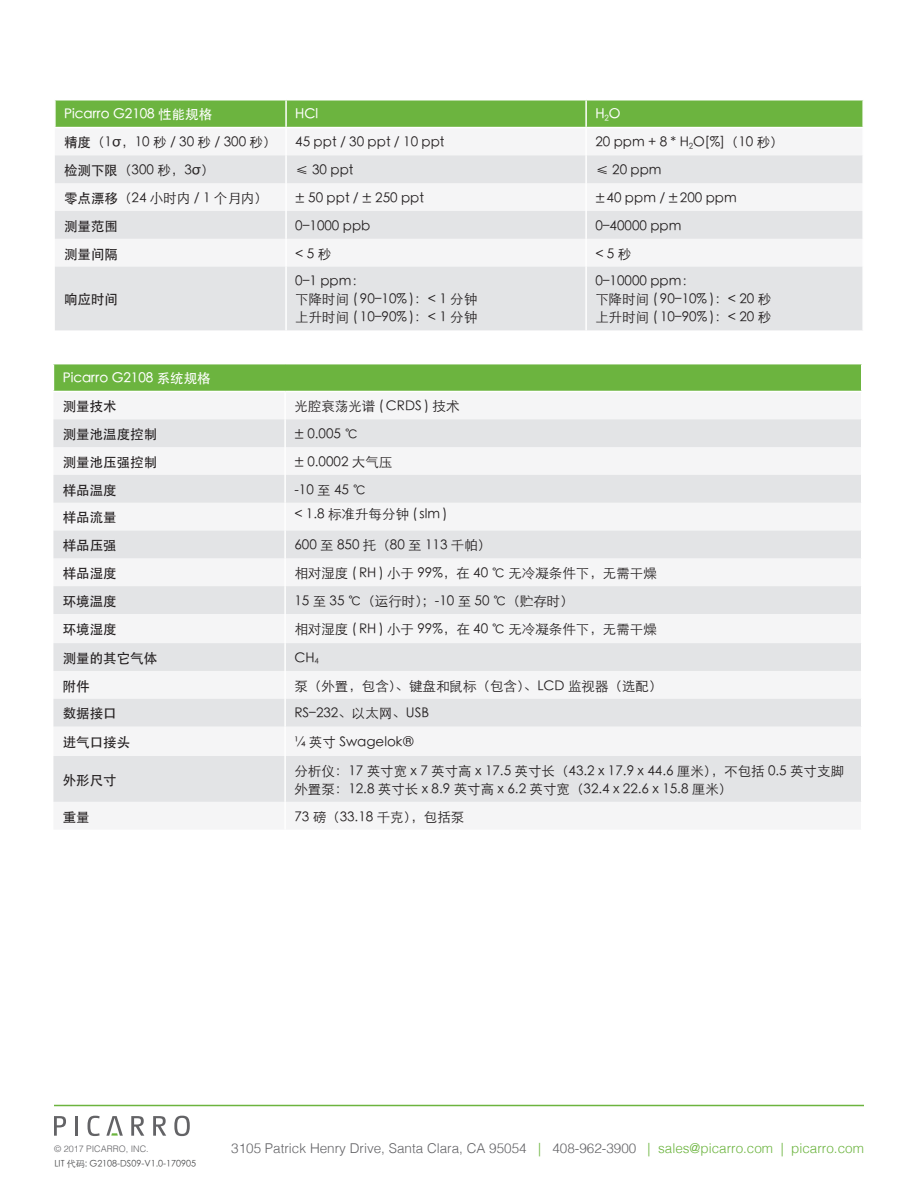
<style>
.page{position:relative;width:918px;height:1188px;background:#fff}
.page>*{position:absolute;margin:0;border:0;box-sizing:border-box;transform-origin:0 0}
.t1{font:300 13.5px/18px "ST Heiti SC";color:#231f20}
.t2{font:300 13.5px "Helvetica";color:#636366}
.t3{font:500 13.5px "ST Heiti SC";color:#231f20}
.t4{font:500 13.5px "ST Heiti SC";color:#fff}
.t5{font:300 9px "ST Heiti SC";color:#4b4c4d}
.t6{font:300 9px "Helvetica";color:#636366}
.s1{font-weight:500}
.s2{color:#6cb43f}
</style>
<div class="page">
<hr style="left:54px;top:1105px;width:810px;height:1px;background:#6cb43f">
<svg style="left:54px;top:1116px;width:12px;height:20px"></svg>
<hr style="left:75px;top:1116px;width:3px;height:20px;background:#636366">
<svg style="left:88px;top:1116px;width:12px;height:20px"></svg>
<svg style="left:131px;top:1116px;width:13px;height:20px"></svg>
<svg style="left:153px;top:1116px;width:13px;height:20px"></svg>
<svg style="left:174px;top:1116px;width:16px;height:20px"></svg>
<svg style="left:106px;top:1116px;width:17px;height:20px"></svg>
<div style="left:53px;top:364px;width:809px;height:28px;background:#6cb43f"></div>
<svg style="left:53px;top:419px;width:808px;height:383px;fill:#e3e4e6"></svg>
<hr style="left:284px;top:419px;width:2px;height:28px;background:#fff">
<hr style="left:284px;top:447px;width:2px;height:28px;background:#fff">
<hr style="left:284px;top:475px;width:2px;height:28px;background:#fff">
<hr style="left:284px;top:503px;width:2px;height:28px;background:#fff">
<svg style="left:861px;top:364px;width:1px;height:27px"></svg>
<hr style="left:284px;top:531px;width:2px;height:27px;background:#fff">
<hr style="left:284px;top:558px;width:2px;height:28px;background:#fff">
<hr style="left:284px;top:586px;width:2px;height:28px;background:#fff">
<hr style="left:284px;top:614px;width:2px;height:29px;background:#fff">
<hr style="left:284px;top:643px;width:2px;height:28px;background:#fff">
<hr style="left:284px;top:671px;width:2px;height:28px;background:#fff">
<hr style="left:284px;top:699px;width:2px;height:28px;background:#fff">
<hr style="left:284px;top:727px;width:2px;height:29px;background:#fff">
<hr style="left:284px;top:756px;width:2px;height:46px;background:#fff">
<svg style="left:53px;top:364px;width:1px;height:27px"></svg>
<hr style="left:53px;top:391px;width:232px;height:1px;background:#fff">
<hr style="left:285px;top:391px;width:578px;height:1px;background:#fff">
<svg style="left:56px;top:100px;width:806px;height:27px;background:#6fb543"></svg>
<svg style="left:55px;top:155px;width:807px;height:175px;fill:#e3e4e6"></svg>
<hr style="left:285px;top:155px;width:2px;height:28px;background:#fff">
<hr style="left:585px;top:155px;width:2px;height:28px;background:#fff">
<hr style="left:285px;top:183px;width:2px;height:28px;background:#fff">
<hr style="left:585px;top:183px;width:2px;height:28px;background:#fff">
<hr style="left:285px;top:211px;width:2px;height:28px;background:#fff">
<hr style="left:585px;top:211px;width:2px;height:28px;background:#fff">
<hr style="left:285px;top:239px;width:2px;height:28px;background:#fff">
<hr style="left:585px;top:239px;width:2px;height:28px;background:#fff">
<hr style="left:285px;top:267px;width:2px;height:63px;background:#fff">
<hr style="left:585px;top:267px;width:2px;height:63px;background:#fff">
<hr style="left:285px;top:100px;width:2px;height:27px;background:#fff">
<hr style="left:585px;top:100px;width:2px;height:27px;background:#fff">
<p class="t4" style="left:64px;top:107px;width:150px">Picarro G2108 性能规格</p>
<p class="t4" style="left:295px;top:107px;width:24px">HCl</p>
<p class="t4" style="left:595px;top:107px;width:27px">H<sub>2</sub>O</p>
<p class="t1" style="left:64px;top:132px;width:214px"><span class="s1">精度</span>（1σ，10 秒 / 30 秒 / 300 秒）</p>
<p class="t1" style="left:295px;top:132px;width:151px">45 ppt / 30 ppt / 10 ppt</p>
<p class="t1" style="left:595px;top:132px;width:190px">20 ppm + 8 * H<sub>2</sub>O[%]（10 秒）</p>
<p class="t1" style="left:64px;top:160px;width:152px"><span class="s1">检测下限</span>（300 秒，3σ）</p>
<p class="t1" style="left:295px;top:160px;width:60px">≤ 30 ppt</p>
<p class="t1" style="left:595px;top:160px;width:68px">≤ 20 ppm</p>
<p class="t1" style="left:64px;top:188px;width:205px"><span class="s1">零点漂移</span>（24 小时内 / 1 个月内）</p>
<p class="t1" style="left:295px;top:188px;width:130px">± 50 ppt / ± 250 ppt</p>
<p class="t1" style="left:595px;top:188px;width:143px">±40 ppm / ±200 ppm</p>
<p class="t3" style="left:64px;top:218px;width:55px">测量范围</p>
<p class="t1" style="left:295px;top:215px;width:77px">0–1000 ppb</p>
<p class="t1" style="left:595px;top:215px;width:88px">0–40000 ppm</p>
<p class="t3" style="left:64px;top:246px;width:55px">测量间隔</p>
<p class="t1" style="left:295px;top:243px;width:37px">&lt; 5 秒</p>
<p class="t1" style="left:595px;top:243px;width:37px">&lt; 5 秒</p>
<p class="t3" style="left:64px;top:292px;width:55px">响应时间</p>
<p class="t1" style="left:295px;top:271px;width:183px">0–1 ppm：<br>下降时间 ( 90–10% )：&lt; 1 分钟上升时间 ( 10–90% )：&lt; 1 分钟</p>
<p class="t1" style="left:595px;top:271px;width:177px">0–10000 ppm：<br>下降时间 ( 90–10% )：&lt; 20 秒上升时间 ( 10–90% )：&lt; 20 秒</p>
<p class="t4" style="left:63px;top:371px;width:150px">Picarro G2108 系统规格</p>
<p class="t3" style="left:63px;top:399px;width:55px">测量技术</p>
<p class="t1" style="left:294px;top:396px;width:167px">光腔衰荡光谱 ( CRDS ) 技术</p>
<p class="t3" style="left:63px;top:427px;width:96px">测量池温度控制</p>
<p class="t1" style="left:294px;top:424px;width:65px">± 0.005 ℃</p>
<p class="t3" style="left:63px;top:455px;width:96px">测量池压强控制</p>
<p class="t1" style="left:294px;top:452px;width:99px">± 0.0002 大气压</p>
<p class="t3" style="left:63px;top:482px;width:55px">样品温度</p>
<p class="t1" style="left:294px;top:479px;width:73px">-10 至 45 ℃</p>
<p class="t3" style="left:63px;top:510px;width:55px">样品流量</p>
<p class="t1" style="left:294px;top:504px;width:155px">&lt; 1.8 标准升每分钟 ( slm )</p>
<p class="t3" style="left:63px;top:538px;width:56px">样品压强</p>
<p class="t1" style="left:294px;top:535px;width:199px">600 至 850 托（80 至 113 千帕）</p>
<p class="t3" style="left:63px;top:566px;width:56px">样品湿度</p>
<p class="t1" style="left:294px;top:563px;width:364px">相对湿度 ( RH ) 小于 99%，在 40 ℃ 无冷凝条件下，无需干燥</p>
<p class="t3" style="left:63px;top:594px;width:55px">环境温度</p>
<p class="t1" style="left:294px;top:591px;width:281px">15 至 35 ℃（运行时）；-10 至 50 ℃（贮存时）</p>
<p class="t3" style="left:63px;top:622px;width:55px">环境湿度</p>
<p class="t1" style="left:294px;top:619px;width:364px">相对湿度 ( RH ) 小于 99%，在 40 ℃ 无冷凝条件下，无需干燥</p>
<p class="t3" style="left:63px;top:651px;width:96px">测量的其它气体</p>
<p class="t1" style="left:294px;top:648px;width:26px">CH<sub>4</sub></p>
<p class="t3" style="left:63px;top:678px;width:28px">附件</p>
<p class="t1" style="left:294px;top:675px;width:370px">泵（外置，包含）、键盘和鼠标（包含）、LCD 监视器（选配）</p>
<p class="t3" style="left:63px;top:706px;width:55px">数据接口</p>
<p class="t1" style="left:294px;top:703px;width:136px">RS–232、以太网、USB</p>
<p class="t3" style="left:63px;top:735px;width:69px">进气口接头</p>
<p class="t1" style="left:294px;top:732px;width:121px">¼ 英寸 Swagelok®</p>
<p class="t3" style="left:63px;top:772px;width:55px">外形尺寸</p>
<p class="t1" style="left:294px;top:760px;width:551px">分析仪：17 英寸宽 x 7 英寸高 x 17.5 英寸长（43.2 x 17.9 x 44.6 厘米），不包括 0.5 英寸支脚外置泵：12.8 英寸长 x 8.9 英寸高 x 6.2 英寸宽（32.4 x 22.6 x 15.8 厘米）</p>
<p class="t3" style="left:63px;top:809px;width:28px">重量</p>
<p class="t1" style="left:294px;top:806px;width:172px">73 磅（33.18 千克），包括泵</p>
<p class="t6" style="left:54px;top:1141px;width:96px">© 2017 PICARRO, INC.</p>
<p class="t5" style="left:54px;top:1156px;width:143px">LIT 代码: G2108-DS09-V1.0-170905</p>
<p class="t2" style="left:231px;top:1136px;width:634px">3105 Patrick Henry Drive, Santa Clara, CA 95054 <span class="s2">|</span> 408-962-3900 <span class="s2">| sales@picarro.com | picarro.com</span></p>
</div>
